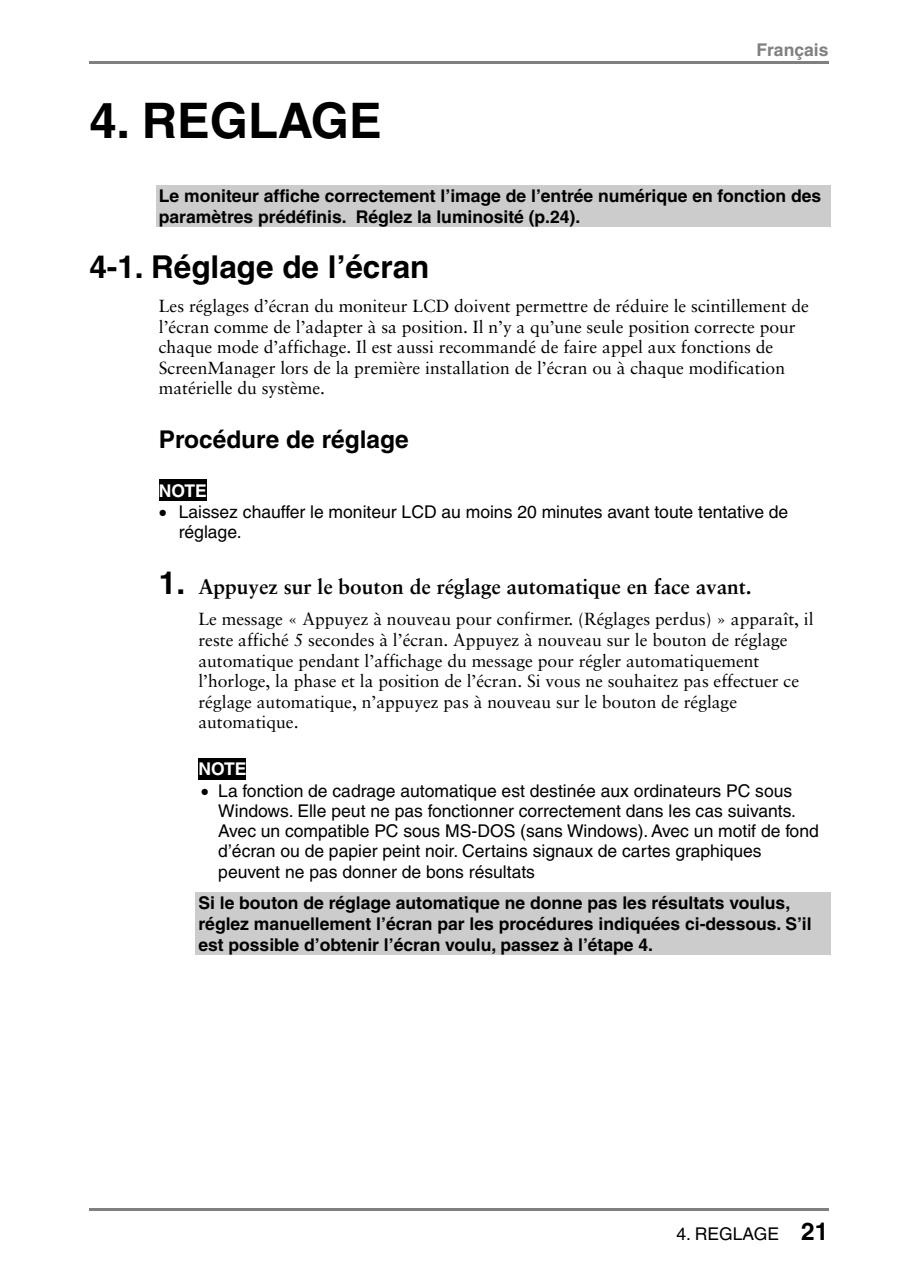
<style>
.page{position:relative;width:903px;height:1276px;background:#fff}
.page>*{position:absolute;margin:0;border:0;box-sizing:border-box;transform-origin:0 0}
.t1{font:700 49px "Helvetica";color:#000}
.t2{font:700 31.5px "Helvetica";color:#000}
.t3{font:700 24.5px "Helvetica";color:#000}
.t4{font:700 21px "Sabon";color:#000}
.t5{font:17.5px/20.5px "Sabon";color:#000}
.t6{font:17.5px/20.3px "Helvetica";color:#000}
.t7{font:700 17.5px/20.8px "Helvetica";color:#000}
.t8{font:700 17.5px "Helvetica";color:#808080}
.t9{font:700 17.5px "Helvetica";color:#fff}
.s1{font-family:"Helvetica";font-size:31.5px}
.s2{font-weight:700;font-size:24.5px}
</style>
<div class="page">
<div style="left:156px;top:185px;width:675px;height:21px;background:#ccc"></div>
<div style="left:156px;top:206px;width:675px;height:20px;background:#ccc"></div>
<div style="left:159px;top:480px;width:48px;height:21px;background:#000"></div>
<div style="left:198px;top:758px;width:48px;height:21px;background:#000"></div>
<div style="left:196px;top:892px;width:635px;height:21px;background:#ccc"></div>
<div style="left:196px;top:913px;width:635px;height:21px;background:#ccc"></div>
<div style="left:196px;top:934px;width:635px;height:20px;background:#ccc"></div>
<hr style="left:89px;top:62px;width:739px;height:2px;background:#808080">
<hr style="left:89px;top:1208px;width:739px;height:2px;background:#808080">
<h1 class="t1" style="left:89px;top:103px;width:294px">4. REGLAGE</h1>
<p class="t8" style="left:756px;top:44px;width:74px">Français</p>
<p class="t7" style="left:159px;top:187px;width:664px">Le moniteur affiche correctement l’image de l’entrée numérique en fonction des paramètres prédéfinis. Réglez la luminosité (p.24).</p>
<h2 class="t2" style="left:89px;top:255px;width:342px">4-1. Réglage de l’écran</h2>
<p class="t5" style="left:159px;top:297px;width:652px">Les réglages d’écran du moniteur LCD doivent permettre de réduire le scintillement de l’écran comme de l’adapter à sa position. Il n’y a qu’une seule position correcte pour chaque mode d’affichage. Il est aussi recommandé de faire appel aux fonctions de ScreenManager lors de la première installation de l’écran ou à chaque modification matérielle du système.</p>
<h3 class="t3" style="left:159px;top:430px;width:251px">Procédure de réglage</h3>
<p class="t9" style="left:159px;top:484px;width:50px">NOTE</p>
<p class="t6" style="left:179px;top:504px;width:611px;text-indent:-20px">• Laissez chauffer le moniteur LCD au moins 20 minutes avant toute tentative de réglage.</p>
<p class="t4" style="left:159px;top:578px;width:594px"><span class="s1">1.</span> Appuyez sur le bouton de réglage automatique en face avant.</p>
<p class="t5" style="left:198px;top:611px;width:617px">Le message « Appuyez à nouveau pour confirmer. (Réglages perdus) » apparaît, il reste affiché 5 secondes à l’écran. Appuyez à nouveau sur le bouton de réglage automatique pendant l’affichage du message pour régler automatiquement l’horloge, la phase et la position de l’écran. Si vous ne souhaitez pas effectuer ce réglage automatique, n’appuyez pas à nouveau sur le bouton de réglage automatique.</p>
<p class="t9" style="left:198px;top:762px;width:50px">NOTE</p>
<p class="t6" style="left:218px;top:782px;width:602px;text-indent:-17px">• La fonction de cadrage automatique est destinée aux ordinateurs PC sous Windows. Elle peut ne pas fonctionner correctement dans les cas suivants.<br>Avec un compatible PC sous MS-DOS (sans Windows). Avec un motif de fond d’écran ou de papier peint noir. Certains signaux de cartes graphiques peuvent ne pas donner de bons résultats</p>
<p class="t7" style="left:198px;top:894px;width:615px">Si le bouton de réglage automatique ne donne pas les résultats voulus, réglez manuellement l’écran par les procédures indiquées ci-dessous. S’il est possible d’obtenir l’écran voulu, passez à l’étape 4.</p>
<p class="t6" style="left:677px;top:1225px;width:153px">4. REGLAGE <span class="s2">21</span></p>
</div>
